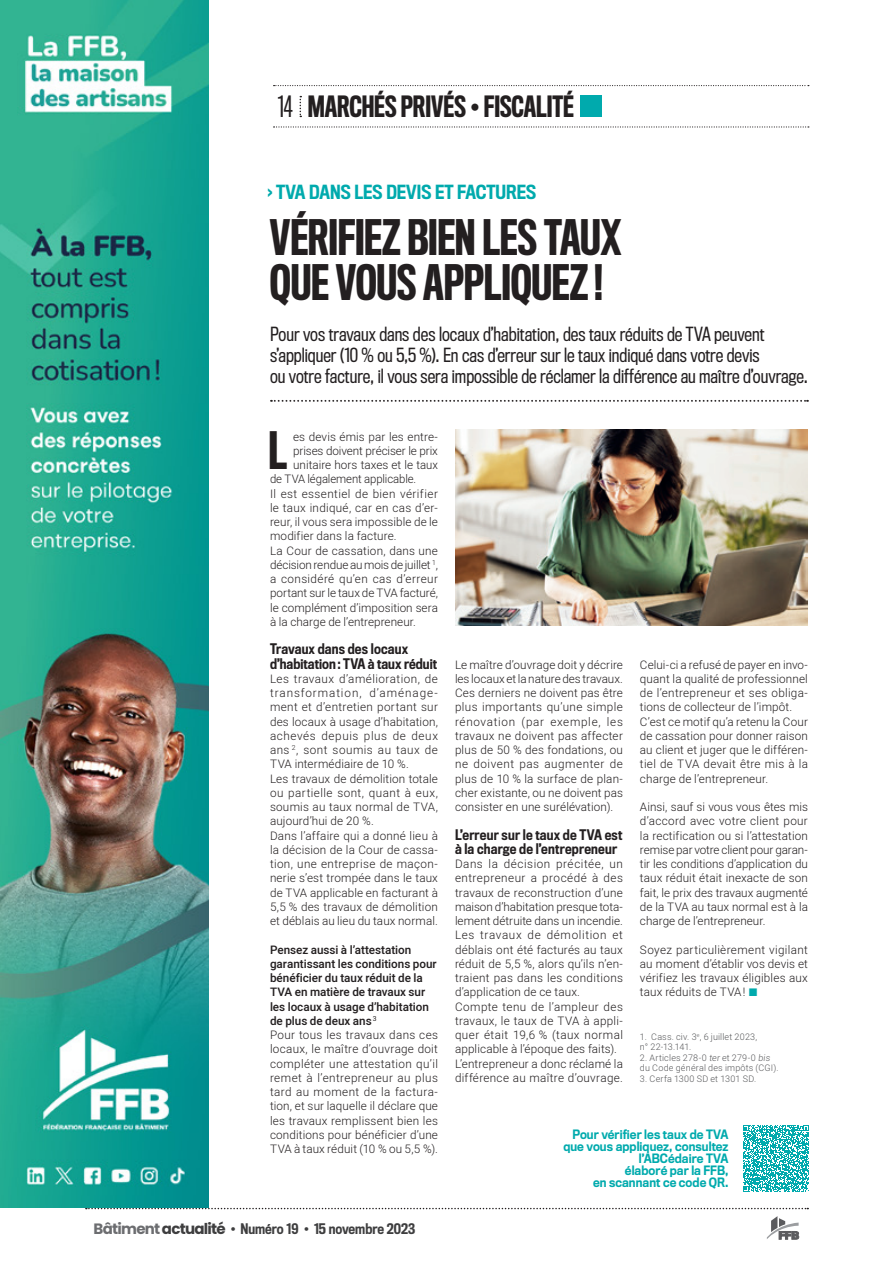
<style>
.page{position:relative;width:893px;height:1263px;background:#fff}
.page>*{position:absolute;margin:0;border:0;box-sizing:border-box;transform-origin:0 0}
.TEXTE_lettrine__article{font:500 47.4px "Titling Gothic FB Comp";color:#231f20}
.TITRE_2__article{font:500 45px/45px "Titling Gothic FB Comp";letter-spacing:-.005em;color:#231f20}
.TITRE_gauche__header{font:500 27px "Titling Gothic FB Comp";color:#231f20}
.CHAPO__article{font:18px/21px "Titling Gothic FB Cond";color:#231f20}
.SURTITRE__article{font:500 18px "Titling Gothic FB Cond";color:#00aaad}
.INTERTITRE_3__article{font:500 13.5px/14.2px "Titling Gothic FB Cond";letter-spacing:.015em;color:#231f20}
.t1{font:500 13.5px "Titling Gothic FB Cond";color:#3e3e3f}
.DESCRIPTION__rappel{font:500 12px/12px "Titling Gothic FB Narrow";letter-spacing:.005em;color:#00aaad;text-align:right;scale:.95 1}
.TEXTE__article{font:300 11.7px/14.2px "Heebo";letter-spacing:.01em;color:#231f20;text-align:justify}
.TEXTE__article-2{font:500 11.7px/14.2px "Heebo";color:#231f20}
.TEXTE_lettrine__article-2{font:300 11.7px "Heebo";letter-spacing:-.005em;color:#231f20}
.NOTES__articles{font:300 9px/10.5px "Heebo";letter-spacing:.02em;color:#57585a}
.s1{font-weight:400}
.s2{font-family:"Poppins";font-weight:700;font-size:15px;color:#6c6d70}
.s3{font-family:"Poppins";font-weight:700;font-size:15px}
.s4{font-family:"Poppins";font-weight:400;font-size:15px}
</style>
<div class="page">
<svg style="left:86px;top:1208px;width:722px;height:1px"></svg>
<svg style="left:767px;top:1216px;width:32px;height:23px"></svg>
<img style="left:0;top:0;width:208px;height:1207px">
<svg style="left:274px;top:126px;width:535px;height:2px"></svg>
<svg style="left:274px;top:85px;width:535px;height:1px"></svg>
<svg style="left:300px;top:96px;width:1px;height:21px"></svg>
<div style="left:581px;top:96px;width:21px;height:21px;background:#00aaad"></div>
<svg style="left:271px;top:400px;width:537px;height:2px"></svg>
<img style="left:455px;top:429px;width:353px;height:197px">
<svg style="left:743px;top:1125px;width:66px;height:67px"></svg>
<p class="TITRE_gauche__header" style="left:278px;top:91px;width:298px"><span class="s1">14</span> MARCHÉS PRIVÉS • FISCALITÉ</p>
<p class="SURTITRE__article" style="left:268px;top:182px;width:270px">› TVA DANS LES DEVIS ET FACTURES</p>
<p class="TITRE_2__article" style="left:270px;top:217px;width:353px">VÉRIFIEZ BIEN LES TAUX<br>QUE VOUS APPLIQUEZ !</p>
<p class="CHAPO__article" style="left:270px;top:324px;width:539px">Pour vos travaux dans des locaux d’habitation, des taux réduits de TVA peuvent s’appliquer (10 % ou 5,5 %). En cas d’erreur sur le taux indiqué dans votre devis<br>ou votre facture, il vous sera impossible de réclamer la différence au maître d’ouvrage.</p>
<p class="TEXTE_lettrine__article" style="left:269px;top:424px;width:20px">L</p>
<p class="TEXTE_lettrine__article-2" style="left:293px;top:428px;width:146px">es devis émis par les entre-</p>
<p class="TEXTE_lettrine__article-2" style="left:293px;top:443px;width:146px">prises doivent préciser le prix</p>
<p class="TEXTE_lettrine__article-2" style="left:293px;top:457px;width:146px">unitaire hors taxes et le taux</p>
<p class="TEXTE_lettrine__article-2" style="left:270px;top:471px;width:148px">de TVA légalement applicable.</p>
<p class="TEXTE__article" style="left:270px;top:486px;width:169px">Il est essentiel de bien vérifier le taux indiqué, car en cas d’er&shy;reur, il vous sera impossible de le modifier dans la facture.</p>
<p class="TEXTE__article" style="left:270px;top:543px;width:169px">La Cour de cassation, dans une décision rendue au mois de juillet <sup>1</sup>, a considéré qu’en cas d’erreur portant sur le taux de TVA facturé, le complément d’imposition sera à la charge de l’entrepreneur.</p>
<p class="INTERTITRE_3__article" style="left:270px;top:642px;width:169px">Travaux dans des locaux d’habitation: TVA à taux réduit</p>
<p class="TEXTE__article" style="left:270px;top:671px;width:169px">Les travaux d’amélioration, de transformation, d’aménage&shy;ment et d’entretien portant sur des locaux à usage d’habitation, achevés depuis plus de deux ans <sup>2</sup>, sont soumis au taux de TVA intermédiaire de 10 %.</p>
<p class="TEXTE__article" style="left:270px;top:771px;width:169px">Les travaux de démolition totale ou partielle sont, quant à eux, soumis au taux normal de TVA, aujourd’hui de 20 %.</p>
<p class="TEXTE__article" style="left:270px;top:828px;width:169px">Dans l’affaire qui a donné lieu à la décision de la Cour de cassa&shy;tion, une entreprise de maçon&shy;nerie s’est trompée dans le taux de TVA applicable en facturant à 5,5 % des travaux de démolition et déblais au lieu du taux normal.</p>
<p class="TEXTE__article-2" style="left:270px;top:942px;width:168px">Pensez aussi à l’attestation garantissant les conditions pour bénéficier du taux réduit de la<br>TVA en matière de travaux sur les locaux à usage d’habitation de plus de deux ans <sup>3</sup></p>
<p class="TEXTE__article" style="left:270px;top:1028px;width:169px">Pour tous les travaux dans ces locaux, le maître d’ouvrage doit compléter une attestation qu’il remet à l’entrepreneur au plus tard au moment de la factura&shy;tion, et sur laquelle il déclare que les travaux remplissent bien les conditions pour bénéficier d’une TVA à taux réduit (10 % ou 5,5 %).</p>
<p class="t1" style="left:94px;top:1220px;width:323px"><span class="s2">Bâtiment</span> <span class="s3">actualité</span> <span class="s4">•</span> Numéro 19 <span class="s4">•</span> 15 novembre 2023</p>
<p class="TEXTE__article" style="left:455px;top:657px;width:169px">Le maître d’ouvrage doit y décrire les locaux et la nature des travaux.<br>Ces derniers ne doivent pas être plus importants qu’une simple rénovation (par exemple, les travaux ne doivent pas affecter plus de 50 % des fondations, ou ne doivent pas augmenter de plus de 10 % la surface de plan&shy;cher existante, ou ne doivent pas consister en une surélévation).</p>
<p class="INTERTITRE_3__article" style="left:455px;top:828px;width:169px">L’erreur sur le taux de TVA est à la charge de l’entrepreneur</p>
<p class="TEXTE__article" style="left:455px;top:857px;width:169px">Dans la décision précitée, un entrepreneur a procédé à des travaux de reconstruction d’une maison d’habitation presque tota&shy;lement détruite dans un incendie.</p>
<p class="TEXTE__article" style="left:455px;top:928px;width:169px">Les travaux de démolition et déblais ont été facturés au taux réduit de 5,5 %, alors qu’ils n’en&shy;traient pas dans les conditions d’application de ce taux.</p>
<p class="TEXTE__article" style="left:455px;top:999px;width:169px">Compte tenu de l’ampleur des travaux, le taux de TVA à appli&shy;quer était 19,6 % (taux normal applicable à l’époque des faits).</p>
<p class="TEXTE__article" style="left:455px;top:1056px;width:169px">L’entrepreneur a donc réclamé la différence au maître d’ouvrage.</p>
<p class="TEXTE__article" style="left:640px;top:657px;width:169px">Celui-ci a refusé de payer en invo&shy;quant la qualité de professionnel de l’entrepreneur et ses obliga&shy;tions de collecteur de l’impôt.</p>
<p class="TEXTE__article" style="left:640px;top:714px;width:169px">C’est ce motif qu’a retenu la Cour de cassation pour donner raison au client et juger que le différen&shy;tiel de TVA devait être mis à la charge de l’entrepreneur.</p>
<p class="TEXTE__article" style="left:640px;top:800px;width:169px">Ainsi, sauf si vous vous êtes mis d’accord avec votre client pour la rectification ou si l’attestation remise par votre client pour garan&shy;tir les conditions d’application du taux réduit était inexacte de son fait, le prix des travaux augmenté de la TVA au taux normal est à la charge de l’entrepreneur.</p>
<p class="TEXTE__article" style="left:640px;top:942px;width:169px">Soyez particulièrement vigilant au moment d’établir vos devis et vérifiez les travaux éligibles aux taux réduits de TVA!</p>
<p class="NOTES__articles" style="left:640px;top:1031px;width:119px">1. Cass. civ. 3<sup>e</sup>, 6 juillet 2023, n° 22-13.141.</p>
<p class="NOTES__articles" style="left:640px;top:1052px;width:140px">2. Articles 278-0 ter et 279-0 bis du Code général des impôts (CGI).</p>
<p class="NOTES__articles" style="left:640px;top:1073px;width:118px">3. Cerfa 1300 SD et 1301 SD.</p>
<p class="DESCRIPTION__rappel" style="left:563px;top:1129px;width:175px">Pour vérifier les taux de TVA que vous appliquez, consultez l’ABCédaire TVA<br>élaboré par la FFB,<br>en scannant ce code QR.</p>
</div>
